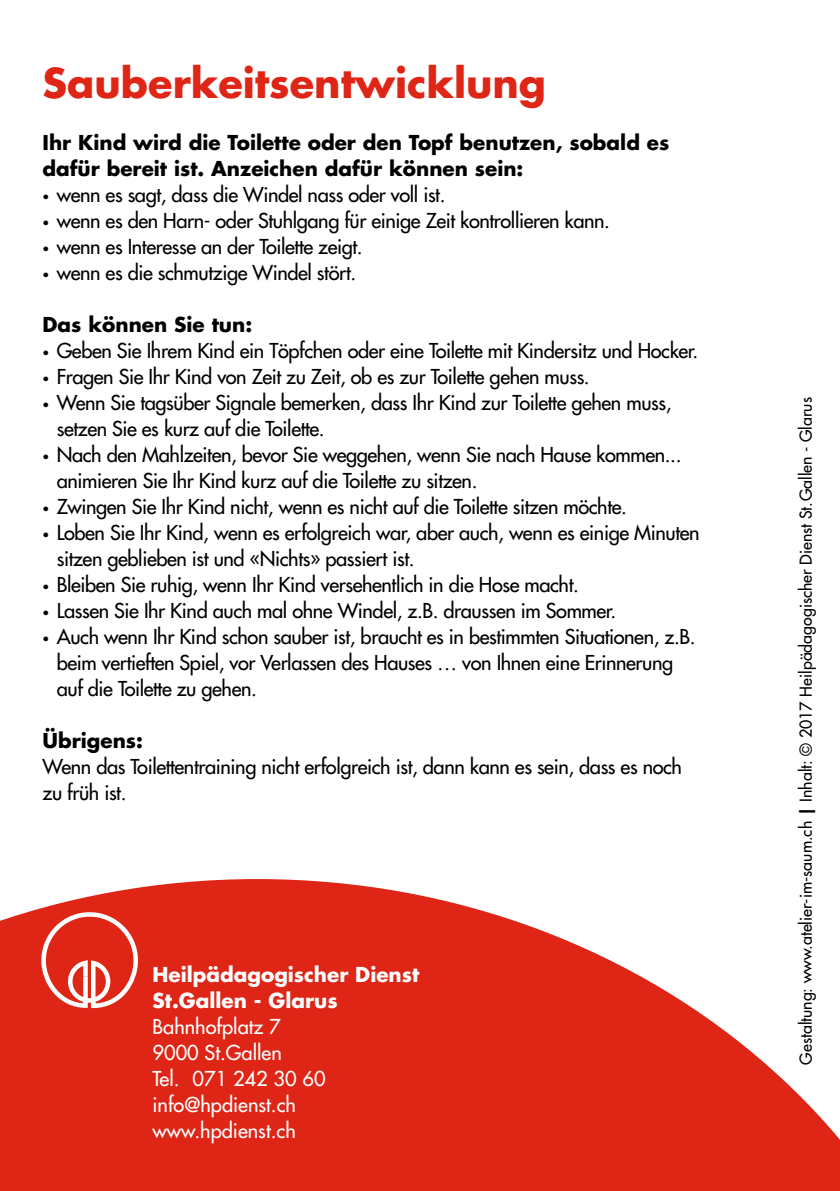
<style>
.page{position:relative;width:840px;height:1191px;background:#fff}
.page>*{position:absolute;margin:0;border:0;box-sizing:border-box;transform-origin:0 0}
.t1{font:700 40px "Futura";color:#de2516}
.t2{font:20px/26px "Futura";letter-spacing:-.02em;color:#000}
.t3{font:20px/26px "Futura";color:#fff}
.t4{font:700 20px/26px "Futura";color:#fff}
.t5{font:700 20px "Futura";color:#000}
.t6{font:16px "Futura";color:#000}
.s1{font-weight:700}
</style>
<div class="page">
<svg style="left:0;top:879px;width:839px;height:312px;fill:#de2516"></svg>
<div style="left:41px;top:912px;width:97px;height:96px;border:5px solid #fff;border-radius:45px"></div>
<svg style="left:66px;top:957px;width:46px;height:48px"></svg>
<h1 class="t1" style="left:43px;top:56px;width:504px">Sauberkeitsentwicklung</h1>
<p class="t2" style="left:43px;top:129px;width:628px"><span class="s1">Ihr Kind wird die Toilette oder den Topf benutzen, sobald es dafür bereit ist. Anzeichen dafür können sein:<br>·</span> wenn es sagt, dass die Windel nass oder voll ist.<br><span class="s1">·</span> wenn es den Harn- oder Stuhlgang für einige Zeit kontrollieren kann.<br><span class="s1">·</span> wenn es Interesse an der Toilette zeigt.<br><span class="s1">·</span> wenn es die schmutzige Windel stört.</p>
<p class="t5" style="left:43px;top:311px;width:211px">Das können Sie tun:</p>
<p class="t2" style="left:43px;top:337px;width:657px"><span class="s1">·</span> Geben Sie Ihrem Kind ein Töpfchen oder eine Toilette mit Kindersitz und Hocker.</p>
<p class="t2" style="left:43px;top:363px;width:548px"><span class="s1">·</span> Fragen Sie Ihr Kind von Zeit zu Zeit, ob es zur Toilette gehen muss.</p>
<p class="t2" style="left:43px;top:389px;width:630px"><span class="s1">·</span> Wenn Sie tagsüber Signale bemerken, dass Ihr Kind zur Toilette gehen muss,</p>
<p class="t2" style="left:57px;top:415px;width:269px">setzen Sie es kurz auf die Toilette.</p>
<p class="t2" style="left:43px;top:441px;width:640px"><span class="s1">·</span> Nach den Mahlzeiten, bevor Sie weggehen, wenn Sie nach Hause kommen...</p>
<p class="t2" style="left:57px;top:467px;width:422px">animieren Sie Ihr Kind kurz auf die Toilette zu sitzen.</p>
<p class="t2" style="left:43px;top:493px;width:585px"><span class="s1">·</span> Zwingen Sie Ihr Kind nicht, wenn es nicht auf die Toilette sitzen möchte.</p>
<p class="t2" style="left:43px;top:519px;width:658px"><span class="s1">·</span> Loben Sie Ihr Kind, wenn es erfolgreich war, aber auch, wenn es einige Minuten</p>
<p class="t2" style="left:57px;top:545px;width:359px">sitzen geblieben ist und «Nichts» passiert ist.</p>
<p class="t2" style="left:43px;top:571px;width:537px"><span class="s1">·</span> Bleiben Sie ruhig, wenn Ihr Kind versehentlich in die Hose macht.</p>
<p class="t2" style="left:43px;top:597px;width:575px"><span class="s1">·</span> Lassen Sie Ihr Kind auch mal ohne Windel, z.B. draussen im Sommer.</p>
<p class="t2" style="left:43px;top:623px;width:654px"><span class="s1">·</span> Auch wenn Ihr Kind schon sauber ist, braucht es in bestimmten Situationen, z.B.</p>
<p class="t2" style="left:57px;top:649px;width:617px">beim vertieften Spiel, vor Verlassen des Hauses … von Ihnen eine Erinnerung</p>
<p class="t2" style="left:57px;top:675px;width:201px">auf die Toilette zu gehen.</p>
<p class="t5" style="left:43px;top:727px;width:102px">Übrigens:</p>
<p class="t2" style="left:43px;top:753px;width:640px">Wenn das Toilettentraining nicht erfolgreich ist, dann kann es sein, dass es noch zu früh ist.</p>
<p class="t4" style="left:152px;top:961px;width:268px">Heilpädagogischer Dienst<br>St.Gallen - Glarus</p>
<p class="t3" style="left:152px;top:1013px;width:174px">Bahnhofplatz 7<br>9000 St.Gallen<br>Tel. 071 242 30 60 info@hpdienst.ch www.hpdienst.ch</p>
<p class="t6" style="left:795px;top:1064px;width:669px;rotate:-90deg">Gestaltung: www.atelier-im-saum.ch <span class="s1">|</span> Inhalt: © 2017 Heilpädagogischer Dienst St.Gallen - Glarus</p>
</div>
